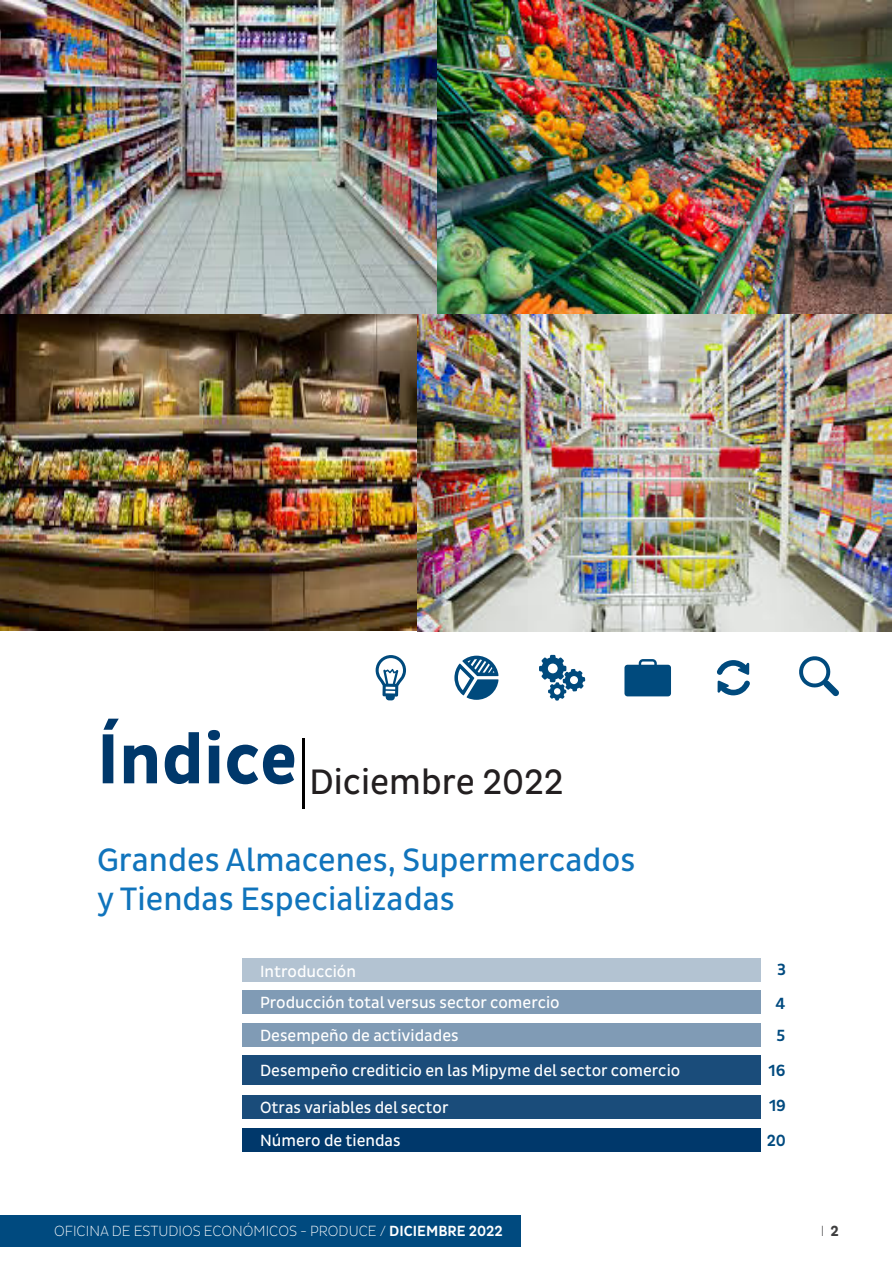
<style>
.page{position:relative;width:893px;height:1263px;background:#fff}
.page>*{position:absolute;margin:0;border:0;box-sizing:border-box;transform-origin:0 0}
.t1{font:700 72px "Pluto Sans Cond";color:#00386b}
.t2{font:36px "Pluto Sans Cond";color:#231f20}
.t3{font:33px/39.6px "Pluto Sans Cond";color:#1074bc}
.t4{font:16.5px "Pluto Sans Cond";color:#fff}
.t5{font:500 16.5px "Pluto Sans Cond";color:#004a7f}
.t6{font:300 15px "Pluto Sans Cond Ex";color:#fff}
.t7{font:300 15px "Pluto Sans Cond Ex";color:#3e3e3f}
.s1{font-family:"Pluto Sans Cond";font-weight:500}
.s2{font-family:"Pluto Sans Cond";font-weight:700}
</style>
<div class="page">
<div style="left:0;top:1215px;width:520px;height:32px;background:#004a7f"></div>
<hr style="left:892px;top:1215px;width:1px;height:32px;background:#004a7f">
<hr style="left:302px;top:738px;width:2px;height:71px;background:#010000">
<svg style="left:376px;top:655px;width:30px;height:45px"></svg>
<svg style="left:454px;top:656px;width:44px;height:44px"></svg>
<svg style="left:539px;top:655px;width:46px;height:46px"></svg>
<svg style="left:799px;top:656px;width:40px;height:40px"></svg>
<svg style="left:624px;top:659px;width:47px;height:37px;background:#22628e"></svg>
<svg style="left:717px;top:660px;width:33px;height:35px"></svg>
<img style="left:0;top:0;width:438px;height:313px">
<img style="left:438px;top:0;width:454px;height:313px">
<img style="left:0;top:315px;width:892px;height:316px">
<div style="left:242px;top:958px;width:519px;height:23px;background:#b3c3d2"></div>
<div style="left:242px;top:990px;width:519px;height:23px;background:#809bb5"></div>
<div style="left:242px;top:1023px;width:519px;height:23px;background:#809bb5"></div>
<div style="left:242px;top:1055px;width:519px;height:29px;background:#1a4c7a"></div>
<div style="left:242px;top:1095px;width:519px;height:23px;background:#1a4c7a"></div>
<div style="left:242px;top:1128px;width:519px;height:23px;background:#00386b"></div>
<p class="t1" style="left:97px;top:718px;width:202px">Índice</p>
<p class="t2" style="left:309px;top:762px;width:256px">Diciembre 2022</p>
<p class="t3" style="left:97px;top:840px;width:540px">Grandes Almacenes, Supermercados y Tiendas Especializadas</p>
<p class="t4" style="left:260px;top:961px;width:97px">Introducción</p>
<p class="t4" style="left:260px;top:993px;width:301px">Producción total versus sector comercio</p>
<p class="t4" style="left:260px;top:1026px;width:200px">Desempeño de actividades</p>
<p class="t4" style="left:260px;top:1061px;width:422px">Desempeño crediticio en las Mipyme del sector comercio</p>
<p class="t4" style="left:260px;top:1098px;width:190px">Otras variables del sector</p>
<p class="t4" style="left:260px;top:1131px;width:142px">Número de tiendas</p>
<p class="t5" style="left:777px;top:960px;width:10px">3</p>
<p class="t5" style="left:775px;top:994px;width:11px">4</p>
<p class="t5" style="left:777px;top:1026px;width:10px">5</p>
<p class="t5" style="left:769px;top:1061px;width:18px">16</p>
<p class="t5" style="left:769px;top:1096px;width:18px">19</p>
<p class="t5" style="left:767px;top:1131px;width:21px">20</p>
<p class="t6" style="left:54px;top:1222px;width:450px">OFICINA DE ESTUDIOS ECONÓMICOS - PRODUCE / <span class="s1">DICIEMBRE 2022</span></p>
<p class="t7" style="left:821px;top:1222px;width:20px">I <span class="s2">2</span></p>
</div>
